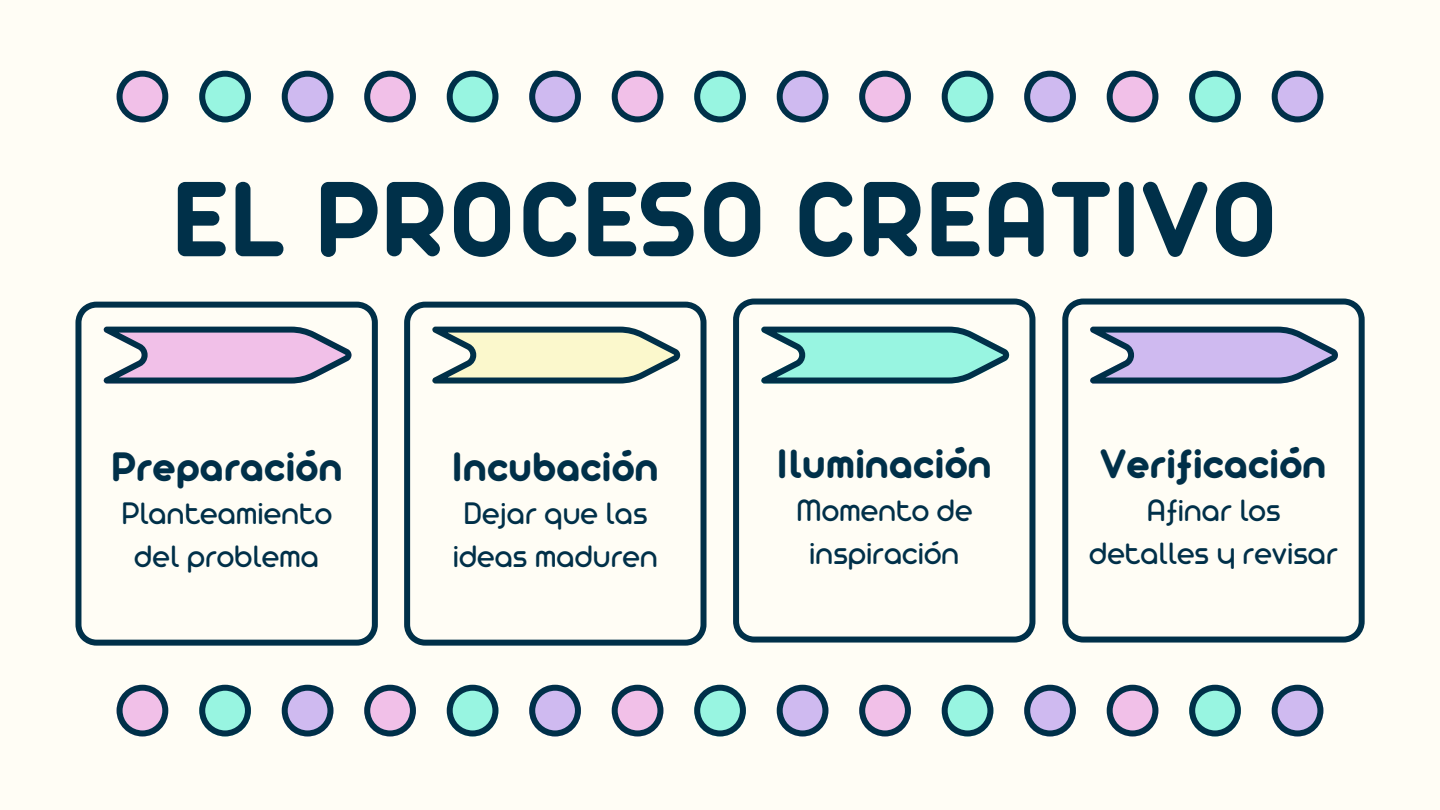
<style>
.page{position:relative;width:1440px;height:810px;background:#fffdf5}
.page>*{position:absolute;margin:0;border:0;box-sizing:border-box;transform-origin:0 0}
.t1{font:700 115.2px "Arista Pro";color:#003049}
.t2{font:700 44.4px "Arista Pro";color:#003049}
.t3{font:33.6px/43px "Arista Pro";color:#003049;text-align:center}
</style>
<div class="page">
<svg style="left:75px;top:302px;width:303px;height:344px"></svg>
<svg style="left:404px;top:302px;width:302px;height:344px"></svg>
<svg style="left:733px;top:299px;width:302px;height:344px"></svg>
<svg style="left:1062px;top:299px;width:303px;height:344px"></svg>
<svg style="left:761px;top:327px;width:248px;height:57px"></svg>
<svg style="left:1090px;top:327px;width:248px;height:57px"></svg>
<svg style="left:103px;top:327px;width:249px;height:57px"></svg>
<svg style="left:432px;top:327px;width:248px;height:57px"></svg>
<svg style="left:282px;top:685px;width:51px;height:51px"></svg>
<svg style="left:199px;top:685px;width:52px;height:51px"></svg>
<svg style="left:117px;top:685px;width:51px;height:51px"></svg>
<svg style="left:529px;top:685px;width:52px;height:51px"></svg>
<svg style="left:447px;top:685px;width:51px;height:51px"></svg>
<svg style="left:364px;top:685px;width:52px;height:51px"></svg>
<svg style="left:777px;top:685px;width:51px;height:51px"></svg>
<svg style="left:694px;top:685px;width:52px;height:51px"></svg>
<svg style="left:612px;top:685px;width:51px;height:51px"></svg>
<svg style="left:1024px;top:685px;width:52px;height:51px"></svg>
<svg style="left:942px;top:685px;width:51px;height:51px"></svg>
<svg style="left:859px;top:685px;width:52px;height:51px"></svg>
<svg style="left:1272px;top:685px;width:51px;height:51px"></svg>
<svg style="left:1189px;top:685px;width:52px;height:51px"></svg>
<svg style="left:1107px;top:685px;width:51px;height:51px"></svg>
<svg style="left:282px;top:71px;width:51px;height:51px"></svg>
<svg style="left:199px;top:71px;width:52px;height:51px"></svg>
<svg style="left:117px;top:71px;width:51px;height:51px"></svg>
<svg style="left:529px;top:71px;width:52px;height:51px"></svg>
<svg style="left:447px;top:71px;width:51px;height:51px"></svg>
<svg style="left:364px;top:71px;width:52px;height:51px"></svg>
<svg style="left:777px;top:71px;width:51px;height:51px"></svg>
<svg style="left:694px;top:71px;width:52px;height:51px"></svg>
<svg style="left:612px;top:71px;width:51px;height:51px"></svg>
<svg style="left:1024px;top:71px;width:52px;height:51px"></svg>
<svg style="left:942px;top:71px;width:51px;height:51px"></svg>
<svg style="left:859px;top:71px;width:52px;height:51px"></svg>
<svg style="left:1272px;top:71px;width:51px;height:51px"></svg>
<svg style="left:1189px;top:71px;width:52px;height:51px"></svg>
<svg style="left:1107px;top:71px;width:51px;height:51px"></svg>
<h1 class="t1" style="left:170px;top:183px;width:1110px">EL PROCESO CREATIVO</h1>
<h2 class="t2" style="left:110px;top:453px;width:234px">Preparación</h2>
<p class="t3" style="left:121px;top:495px;width:213px">Planteamiento del problema</p>
<h2 class="t2" style="left:452px;top:453px;width:209px">Incubación</h2>
<p class="t3" style="left:453px;top:495px;width:207px">Dejar que las ideas maduren</p>
<h2 class="t2" style="left:777px;top:449px;width:217px">Iluminación</h2>
<p class="t3" style="left:796px;top:491px;width:178px">Momento de inspiración</p>
<h2 class="t2" style="left:1100px;top:449px;width:228px">Verificación</h2>
<p class="t3" style="left:1089px;top:491px;width:250px">Afinar los detalles y revisar</p>
</div>
